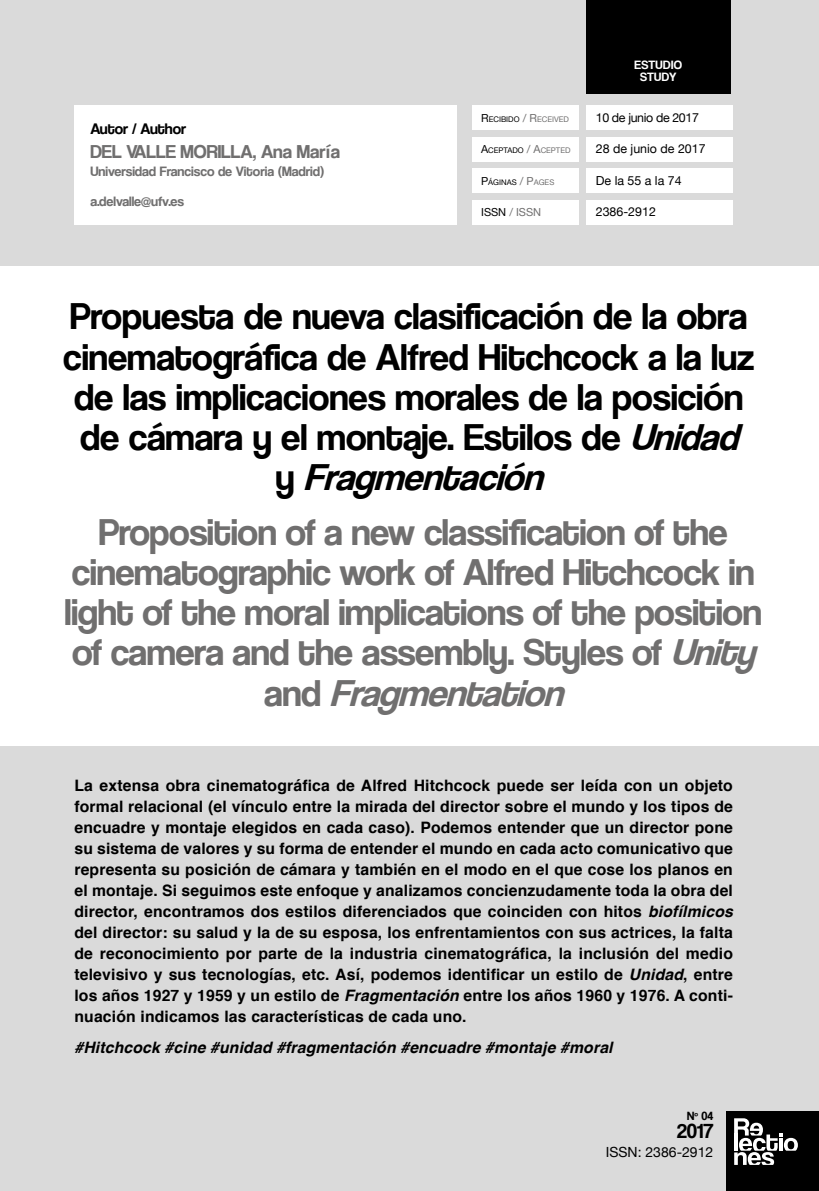
<style>
.page{position:relative;width:819px;height:1191px;background:#dadada}
.page>*{position:absolute;margin:0;border:0;box-sizing:border-box;transform-origin:0 0}
.t1{font:38.5px/40.2px "Coolvetica Rg";letter-spacing:-.01em;color:#706f6f;text-align:center}
.t2{font:38.5px/40.2px "Coolvetica Rg";color:#000;text-align:center}
.t3{font:21px "Coolvetica Rg";color:#000}
.t4{font:19.25px "Coolvetica Rg";color:#706f6f}
.t5{font:700 15.75px/21px "Helvetica";letter-spacing:.01em;color:#000;text-align:justify}
.t6{font:italic 700 15.75px "Helvetica";letter-spacing:.01em;color:#000}
.t7{font:15.75px "Coolvetica Rg";color:#000}
.t8{font:14px/30.1px "Coolvetica Rg";color:#706f6f}
.t9{font:14px "Helvetica Neue";color:#000}
.t10{font:12.42px "Helvetica Neue";color:#000}
.t11{font:12.42px "Helvetica Neue";letter-spacing:-.03em;color:#000}
.t12{font:12.42px "Coolvetica Rg";letter-spacing:.03em;color:#fff}
.t13{font:12.42px "Coolvetica Rg";letter-spacing:.015em;color:#fff}
.t14{font:12.25px "Coolvetica Rg";color:#000}
.t15{font:11.03px "Helvetica Neue";color:#706f6f}
.t16{font:7.7px "Helvetica Neue";color:#000}
.s1{font-size:11.03px}
.s2{font-size:11.03px;color:#706f6f}
.s3{color:#706f6f}
.s4{color:#000}
.s5{font-style:italic}
</style>
<div class="page">
<div style="left:726px;top:1111px;width:93px;height:80px;background:#000"></div>
<svg style="left:734px;top:1118px;width:63px;height:46px"></svg>
<div style="left:0;top:266px;width:819px;height:480px;background:#fff"></div>
<div style="left:74px;top:105px;width:382px;height:119px;background:#fff"></div>
<div style="left:586px;top:0;width:145px;height:94px;background:#000"></div>
<div style="left:472px;top:105px;width:107px;height:25px;background:#fff"></div>
<div style="left:472px;top:200px;width:107px;height:24px;background:#fff"></div>
<div style="left:472px;top:137px;width:107px;height:24px;background:#fff"></div>
<div style="left:472px;top:168px;width:107px;height:25px;background:#fff"></div>
<div style="left:586px;top:105px;width:146px;height:25px;background:#fff"></div>
<div style="left:586px;top:137px;width:146px;height:24px;background:#fff"></div>
<div style="left:586px;top:168px;width:146px;height:25px;background:#fff"></div>
<div style="left:586px;top:200px;width:146px;height:24px;background:#fff"></div>
<p class="t7" style="left:90px;top:119px;width:97px">Autor / Author</p>
<p class="t4" style="left:90px;top:141px;width:251px">DEL VALLE MORILLA, Ana María</p>
<p class="t8" style="left:90px;top:156px;width:236px">Universidad Francisco de Vitoria (Madrid) a.delvalle@ufv.es</p>
<p class="t16" style="left:481px;top:114px;width:89px"><span class="s1">R</span>ECIBIDO <span class="s2">/ R</span><span class="s3">ECEIVED</span></p>
<p class="t16" style="left:481px;top:145px;width:91px"><span class="s1">A</span>CEPTADO <span class="s2">/ A</span><span class="s3">CEPTED</span></p>
<p class="t16" style="left:481px;top:177px;width:74px"><span class="s1">P</span>ÁGINAS <span class="s2">/ P</span><span class="s3">AGES</span></p>
<p class="t15" style="left:481px;top:204px;width:62px"><span class="s4">ISSN</span> / ISSN</p>
<p class="t12" style="left:634px;top:57px;width:49px">ESTUDIO</p>
<p class="t13" style="left:640px;top:69px;width:38px">STUDY</p>
<p class="t11" style="left:595px;top:108px;width:105px">10 de junio de 2017</p>
<p class="t10" style="left:595px;top:140px;width:111px">28 de junio de 2017</p>
<p class="t10" style="left:595px;top:171px;width:87px">De la 55 a la 74</p>
<p class="t10" style="left:595px;top:203px;width:62px">2386-2912</p>
<h1 class="t2" style="left:63px;top:296px;width:692px">Propuesta de nueva clasificación de la obra cinematográfica de Alfred Hitchcock a la luz de las implicaciones morales de la posición de cámara y el montaje. Estilos de <span class="s5">Unidad </span>y <span class="s5">Fragmentación</span></h1>
<h1 class="t1" style="left:64px;top:511px;width:703px">Proposition of a new classification of the cinematographic work of Alfred Hitchcock in light of the moral implications of the position of camera and the assembly. Styles of <span class="s5">Unity </span>a n d <span class="s5">Fragmentation</span></h1>
<p class="t5" style="left:74px;top:775px;width:660px">La extensa obra cinematográfica de Alfred Hitchcock puede ser leída con un objeto formal relacional (el vínculo entre la mirada del director sobre el mundo y los tipos de encuadre y montaje elegidos en cada caso). Podemos entender que un director pone su sistema de valores y su forma de entender el mundo en cada acto comunicativo que representa su posición de cámara y también en el modo en el que cose los planos en el montaje. Si seguimos este enfoque y analizamos concienzudamente toda la obra del director, encontramos dos estilos diferenciados que coinciden con hitos <span class="s5">biofílmicos </span>del director: su salud y la de su esposa, los enfrentamientos con sus actrices, la falta de reconocimiento por parte de la industria cinematográfica, la inclusión del medio televisivo y sus tecnologías, etc. Así, podemos identificar un estilo de <span class="s5">Unidad</span>, entre los años 1927 y 1959 y un estilo de <span class="s5">Fragmentación</span> entre los años 1960 y 1976. A conti&shy;nuación indicamos las características de cada uno.</p>
<p class="t6" style="left:74px;top:1035px;width:539px">#Hitchcock #cine #unidad #fragmentación #encuadre #montaje #moral</p>
<p class="t14" style="left:687px;top:1108px;width:28px">Nº 04</p>
<h2 class="t3" style="left:677px;top:1118px;width:37px">2017</h2>
<p class="t9" style="left:605px;top:1141px;width:109px">ISSN: 2386-2912</p>
</div>
